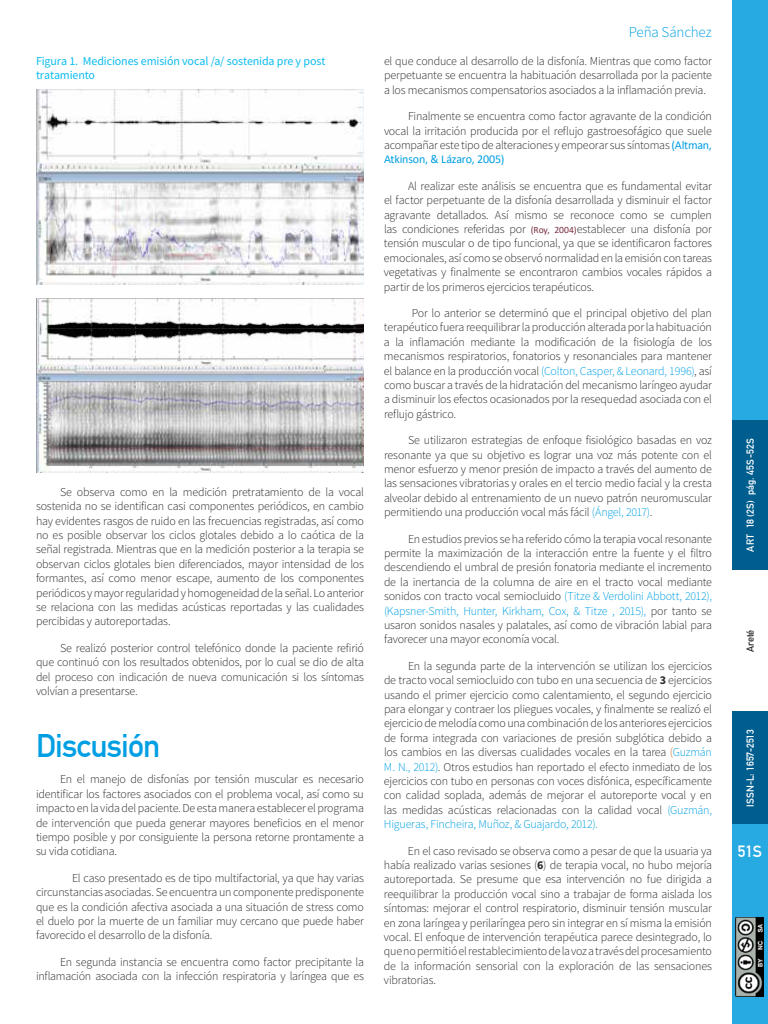
<style>
.page{position:relative;width:768px;height:1024px;background:#fff}
.page>*{position:absolute;margin:0;border:0;box-sizing:border-box;transform-origin:0 0}
.t1{font:700 32px "DIN Alternate";letter-spacing:-.025em;color:#009fe3}
.t2{font:700 16px "DIN Alternate";color:#fff}
.t3{font:300 15px "Source Sans Pro";letter-spacing:-.01em;color:#009fe3}
.t4{font:300 12px/14.4px "Source Sans Pro";letter-spacing:-.015em;color:#2a2a2a;text-align:justify}
.t5{font:12px/14.4px "Source Sans Pro";letter-spacing:-.01em;color:#0bbbef}
.t6{font:12px "Calibri";letter-spacing:-.015em;color:#009fe3}
.t7{font:700 10px "DIN Alternate";letter-spacing:.015em;color:#fff}
.t8{font:700 10px "DIN Alternate";color:#2a2a2a}
.s1{font-family:"Calibri";font-weight:400;color:#009fe3}
.s2{font-family:"Calibri";font-weight:400;font-size:9.6px;color:#782f40}
.s3{color:#009fe3}
.s4{font-weight:700}
.s5{color:#c45911}
</style>
<div class="page">
<img style="left:36px;top:89px;width:328px;height:196px">
<img style="left:36px;top:299px;width:328px;height:174px">
<div style="left:732px;top:0;width:36px;height:570px;background:#27aae1"></div>
<div style="left:732px;top:712px;width:36px;height:312px;background:#27aae1"></div>
<img style="left:736px;top:917px;width:27px;height:80px">
<div style="left:732px;top:712px;width:36px;height:112px;background:#005e8f"></div>
<div style="left:732px;top:420px;width:36px;height:150px;background:#005e8f"></div>
<p class="t5" style="left:36px;top:54px;width:291px">Figura 1. Mediciones emisión vocal /a/ sostenida pre y post tratamiento</p>
<p class="t4" style="left:36px;top:485px;width:330px;text-indent:24px">Se observa como en la medición pretratamiento de la vocal sostenida no se identifican casi componentes periódicos, en cambio hay evidentes rasgos de ruido en las frecuencias registradas, así como no es posible observar los ciclos glotales debido a lo caótica de la señal registrada. Mientras que en la medición posterior a la terapia se observan ciclos glotales bien diferenciados, mayor intensidad de los formantes, así como menor escape, aumento de los componentes periódicos y mayor regularidad y homogeneidad de la señal. Lo anterior se relaciona con las medidas acústicas reportadas y las cualidades percibidas y autoreportadas.</p>
<p class="t4" style="left:36px;top:641px;width:330px;text-indent:24px">Se realizó posterior control telefónico donde la paciente refirió que continuó con los resultados obtenidos, por lo cual se dio de alta del proceso con indicación de nueva comunicación si los síntomas volvían a presentarse.</p>
<h1 class="t1" style="left:36px;top:721px;width:126px">Discusión</h1>
<p class="t4" style="left:36px;top:772px;width:329px;text-indent:24px">En el manejo de disfonías por tensión muscular es necesario identificar los factores asociados con el problema vocal, así como su impacto en la vida del paciente. De esta manera establecer el programa de intervención que pueda generar mayores beneficios en el menor tiempo posible y por consiguiente la persona retorne prontamente a su vida cotidiana.</p>
<p class="t4" style="left:36px;top:871px;width:330px;text-indent:36px">El caso presentado es de tipo multifactorial, ya que hay varias circunstancias asociadas. Se encuentra un componente predisponente que es la condición afectiva asociada a una situación de stress como el duelo por la muerte de un familiar muy cercano que puede haber favorecido el desarrollo de la disfonía.</p>
<p class="t4" style="left:36px;top:955px;width:330px;text-align:right">En segunda instancia se encuentra como factor precipitante la inflamación asociada con la infección respiratoria y laríngea que es</p>
<p class="t3" style="left:629px;top:23px;width:85px">Peña Sánchez</p>
<p class="t4" style="left:384px;top:54px;width:330px">el que conduce al desarrollo de la disfonía. Mientras que como factor perpetuante se encuentra la habituación desarrollada por la paciente a los mecanismos compensatorios asociados a la inflamación previa.</p>
<p class="t4" style="left:384px;top:109px;width:330px;text-indent:24px">Finalmente se encuentra como factor agravante de la condición vocal la irritación producida por el reflujo gastroesofágico que suele acompañar este tipo de alteraciones y empeorar sus síntomas <span class="s1">(Altman,</span></p>
<p class="t6" style="left:384px;top:151px;width:122px">Atkinson, &amp; Lázaro, 2005)</p>
<p class="t4" style="left:384px;top:179px;width:330px;text-indent:24px">Al realizar este análisis se encuentra que es fundamental evitar el factor perpetuante de la disfonía desarrollada y disminuir el factor agravante detallados. Así mismo se reconoce como se cumplen las condiciones referidas por <span class="s2">(Roy, 2004)</span>establecer una disfonía por tensión muscular o de tipo funcional, ya que se identificaron factores emocionales, así como se observó normalidad en la emisión con tareas vegetativas y finalmente se encontraron cambios vocales rápidos a partir de los primeros ejercicios terapéuticos.</p>
<p class="t4" style="left:384px;top:306px;width:330px;text-indent:28px">Por lo anterior se determinó que el principal objetivo del plan terapéutico fuera reequilibrar la producción alterada por la habituación a la inflamación mediante la modificación de la fisiología de los mecanismos respiratorios, fonatorios y resonanciales para mantener el balance en la producción vocal <span class="s3">(Colton, Casper, &amp; Leonard, 1996)</span>, así como buscar a través de la hidratación del mecanismo laríngeo ayudar a disminuir los efectos ocasionados por la resequedad asociada con el reflujo gástrico.</p>
<p class="t4" style="left:384px;top:433px;width:330px;text-indent:24px">Se utilizaron estrategias de enfoque fisiológico basadas en voz resonante ya que su objetivo es lograr una voz más potente con el menor esfuerzo y menor presión de impacto a través del aumento de las sensaciones vibratorias y orales en el tercio medio facial y la cresta alveolar debido al entrenamiento de un nuevo patrón neuromuscular permitiendo una producción vocal más fácil <span class="s3">(Ángel, 2017)</span>.</p>
<p class="t4" style="left:384px;top:531px;width:330px;text-indent:24px">En estudios previos se ha referido cómo la terapia vocal resonante permite la maximización de la interacción entre la fuente y el filtro descendiendo el umbral de presión fonatoria mediante el incremento de la inertancia de la columna de aire en el tracto vocal mediante sonidos con tracto vocal semiocluido <span class="s3">(Titze &amp; Verdolini Abbott, 2012), (Kapsner-Smith, Hunter, Kirkham, Cox, &amp; Titze , 2015),</span> por tanto se usaron sonidos nasales y palatales, así como de vibración labial para favorecer una mayor economía vocal.</p>
<p class="t4" style="left:384px;top:659px;width:330px;text-indent:24px">En la segunda parte de la intervención se utilizan los ejercicios de tracto vocal semiocluido con tubo en una secuencia de <span class="s4">3</span> ejercicios usando el primer ejercicio como calentamiento, el segundo ejercicio para elongar y contraer los pliegues vocales, y finalmente se realizó el ejercicio de melodía como una combinación de los anteriores ejercicios de forma integrada con variaciones de presión subglótica debido a los cambios en las diversas cualidades vocales en la tarea <span class="s5">(</span><span class="s3">Guzmán M. N., 2012)</span>. Otros estudios han reportado el efecto inmediato de los ejercicios con tubo en personas con voces disfónica, específicamente con calidad soplada, además de mejorar el autoreporte vocal y en las medidas acústicas relacionadas con la calidad vocal <span class="s3">(Guzmán, Higueras, Fincheira, Muñoz, &amp; Guajardo, 2012).</span></p>
<p class="t4" style="left:384px;top:843px;width:330px;text-indent:24px">En el caso revisado se observa como a pesar de que la usuaria ya había realizado varias sesiones (<span class="s4">6</span>) de terapia vocal, no hubo mejoría autoreportada. Se presume que esa intervención no fue dirigida a reequilibrar la producción vocal sino a trabajar de forma aislada los síntomas: mejorar el control respiratorio, disminuir tensión muscular en zona laríngea y perilaríngea pero sin integrar en sí misma la emisión vocal. El enfoque de intervención terapéutica parece desintegrado, lo que no permitió el restablecimiento de la voz a través del procesamiento de la información sensorial con la exploración de las sensaciones vibratorias.</p>
<h2 class="t2" style="left:738px;top:839px;width:26px">51S</h2>
<p class="t7" style="left:743px;top:552px;width:115px;rotate:-90deg">ART 18 (2S) pág. 45S-52S</p>
<p class="t8" style="left:743px;top:652px;width:24px;rotate:-90deg">Areté</p>
<p class="t7" style="left:743px;top:807px;width:79px;rotate:-90deg">ISSN-L: 1657-2513</p>
</div>
